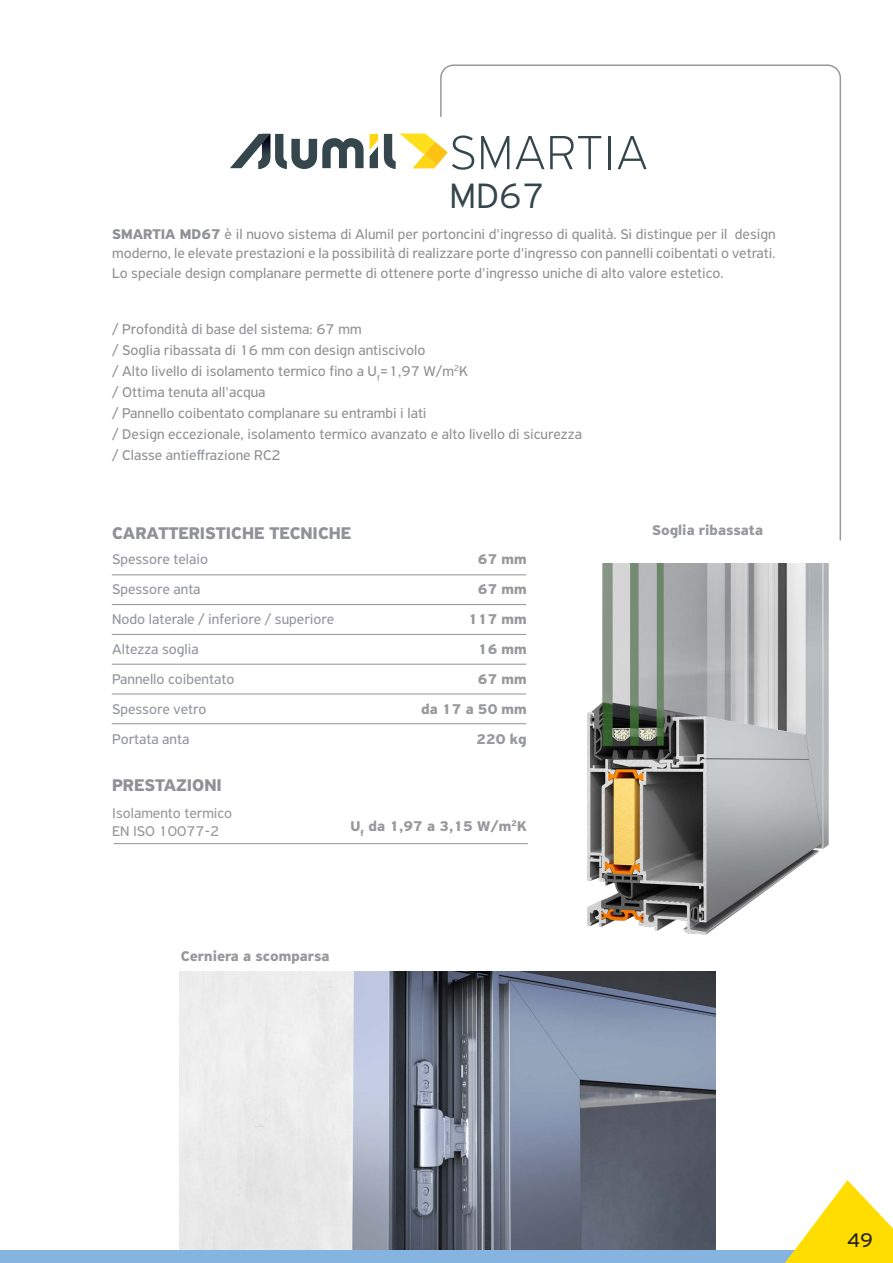
<style>
.page{position:relative;width:893px;height:1263px;background:#fff}
.page>*{position:absolute;margin:0;border:0;box-sizing:border-box;transform-origin:0 0}
.t1{font:100 51px "PF Highway Sans Pro";letter-spacing:.035em;color:#34464b}
.t2{font:300 37.5px "PF Highway Sans Pro";color:#34464b}
.t3{font:21px "PF Highway Sans Pro";color:#231f20}
.t4{font:700 18px "PF Highway Sans Pro";color:#919295}
.t5{font:15px/19.5px "PF Highway Sans Pro";color:#919295;text-align:justify}
.t6{font:15px "PF Highway Sans Pro";color:#93969d}
.t7{font:700 15px "PF Highway Sans Pro";color:#98999c}
.t8{font:15px "PF Highway Sans Pro";color:#98999c}
.s1{font-weight:700}
</style>
<div class="page">
<img style="left:179px;top:971px;width:536px;height:280px">
<div style="left:0;top:1251px;width:893px;height:12px;background:#86b4e0"></div>
<svg style="left:440px;top:64px;width:401px;height:477px"></svg>
<hr style="left:112px;top:575px;width:414px;height:1px;background:#919295">
<hr style="left:112px;top:604px;width:414px;height:1px;background:#919295">
<hr style="left:112px;top:634px;width:414px;height:1px;background:#919295">
<hr style="left:112px;top:664px;width:414px;height:1px;background:#919295">
<hr style="left:112px;top:694px;width:414px;height:1px;background:#919295">
<svg style="left:785px;top:1180px;width:108px;height:83px"></svg>
<hr style="left:112px;top:723px;width:414px;height:1px;background:#919295">
<svg style="left:384px;top:133px;width:64px;height:36px"></svg>
<svg style="left:230px;top:134px;width:134px;height:35px"></svg>
<svg style="left:370px;top:134px;width:8px;height:34px"></svg>
<img style="left:587px;top:563px;width:242px;height:372px">
<hr style="left:114px;top:843px;width:414px;height:1px;background:#919295">
<p class="t1" style="left:449px;top:123px;width:199px">SMARTIA</p>
<p class="t2" style="left:449px;top:174px;width:97px">MD67</p>
<p class="t5" style="left:112px;top:224px;width:665px"><span class="s1">SMARTIA MD67</span> è il nuovo sistema di Alumil per portoncini d'ingresso di qualità. Si distingue per il design moderno, le elevate prestazioni e la possibilità di realizzare porte d'ingresso con pannelli coibentati o vetrati.<br>Lo speciale design complanare permette di ottenere porte d'ingresso uniche di alto valore estetico.</p>
<p class="t5" style="left:112px;top:320px;width:251px">/ Profondità di base del sistema: 67 mm</p>
<p class="t5" style="left:112px;top:341px;width:315px">/ Soglia ribassata di 16 mm con design antiscivolo</p>
<p class="t5" style="left:112px;top:362px;width:357px">/ Alto livello di isolamento termico fino a U<sub>f</sub>=1,97 W/m<sup>2</sup>K</p>
<p class="t5" style="left:112px;top:383px;width:155px">/ Ottima tenuta all'acqua</p>
<p class="t5" style="left:112px;top:404px;width:316px">/ Pannello coibentato complanare su entrambi i lati</p>
<p class="t5" style="left:112px;top:425px;width:471px">/ Design eccezionale, isolamento termico avanzato e alto livello di sicurezza</p>
<p class="t5" style="left:112px;top:446px;width:170px">/ Classe antieffrazione RC2</p>
<p class="t4" style="left:112px;top:523px;width:240px">CARATTERISTICHE TECNICHE</p>
<p class="t7" style="left:652px;top:521px;width:112px">Soglia ribassata</p>
<p class="t6" style="left:112px;top:550px;width:97px">Spessore telaio</p>
<p class="t6" style="left:112px;top:580px;width:90px">Spessore anta</p>
<p class="t6" style="left:112px;top:610px;width:223px">Nodo laterale / inferiore / superiore</p>
<p class="t6" style="left:112px;top:640px;width:88px">Altezza soglia</p>
<p class="t6" style="left:112px;top:670px;width:124px">Pannello coibentato</p>
<p class="t6" style="left:112px;top:700px;width:96px">Spessore vetro</p>
<p class="t6" style="left:112px;top:730px;width:79px">Portata anta</p>
<p class="t4" style="left:112px;top:774px;width:111px">PRESTAZIONI</p>
<p class="t7" style="left:478px;top:550px;width:50px">67 mm</p>
<p class="t7" style="left:478px;top:580px;width:50px">67 mm</p>
<p class="t7" style="left:468px;top:610px;width:60px">117 mm</p>
<p class="t7" style="left:478px;top:640px;width:50px">16 mm</p>
<p class="t7" style="left:478px;top:670px;width:50px">67 mm</p>
<p class="t7" style="left:421px;top:700px;width:107px">da 17 a 50 mm</p>
<p class="t7" style="left:476px;top:730px;width:52px">220 kg</p>
<p class="t8" style="left:112px;top:804px;width:121px">Isolamento termico</p>
<p class="t8" style="left:112px;top:822px;width:109px">EN ISO 10077-2</p>
<p class="t7" style="left:350px;top:817px;width:178px">U<sub>f</sub> da 1,97 a 3,15 W/m<sup>2</sup>K</p>
<p class="t7" style="left:181px;top:947px;width:150px">Cerniera a scomparsa</p>
<p class="t3" style="left:847px;top:1228px;width:27px">49</p>
</div>
